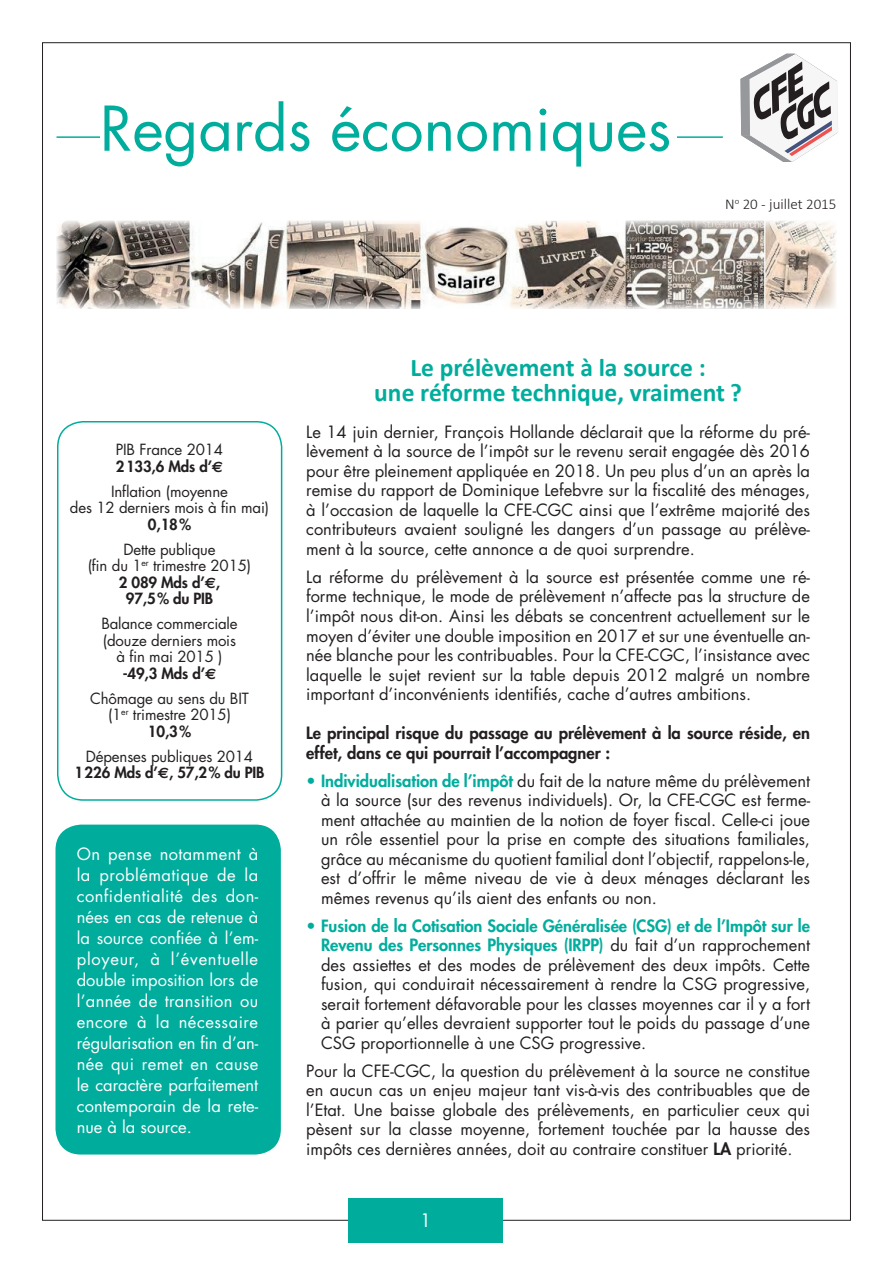
<style>
.page{position:relative;width:893px;height:1263px;background:#fff}
.page>*{position:absolute;margin:0;border:0;box-sizing:border-box;transform-origin:0 0}
.t1{font:60px "Futura";color:#00ad9d}
.t2{font:700 25.5px/25.5px "Calibri";color:#00ad9d;text-align:center}
.t3{font:18px "Futura";color:#fff}
.t4{font:16.5px/19.5px "Futura";color:#231f20;text-align:justify}
.t5{font:16.5px/21px "Futura";color:#fff;text-align:justify}
.t6{font:800 16.5px/19.5px "Futura";color:#231f20}
.t7{font:15px/16.5px "Futura";letter-spacing:-.01em;color:#231f20;text-align:center}
.t8{font:300 15px "Calibri";color:#231f20}
.t9{font:800 15px "Futura";color:#231f20}
.s1{font-weight:800}
.s2{font-family:"Euro Sans";font-weight:700}
.s3{color:#00ad9d}
.s4{font-weight:800;color:#00ad9d}
</style>
<div class="page">
<img style="left:57px;top:221px;width:779px;height:88px">
<div style="left:348px;top:1197px;width:155px;height:45px;background:#00ad9d"></div>
<hr style="left:57px;top:136px;width:666px;height:2px;background:#00ad9d">
<svg style="left:740px;top:54px;width:98px;height:108px"></svg>
<div style="left:100px;top:104px;width:577px;height:58px;background:#fff"></div>
<div style="left:57px;top:421px;width:225px;height:380px;border:2px solid #00ad9d;border-radius:26px"></div>
<div style="left:55px;top:824px;width:226px;height:330px;background:#00ad9d;border-radius:26px"></div>
<h1 class="t1" style="left:100px;top:87px;width:573px">Regards économiques</h1>
<p class="t8" style="left:725px;top:195px;width:113px">N<sup>o</sup> 20 - juillet 2015</p>
<p class="t7" style="left:116px;top:441px;width:109px;text-align:left">PIB France 2014<br><span class="s1">2133,6 Mds d’</span><span class="s2">€</span></p>
<p class="t7" style="left:70px;top:483px;width:201px">Inflation (moyenne<br>des 12 derniers mois à fin mai)</p>
<p class="t9" style="left:148px;top:514px;width:45px">0,18%</p>
<p class="t7" style="left:88px;top:541px;width:165px">Dette publique<br>(fin du 1<sup>er</sup> trimestre 2015)<br><span class="s1">2 089 Mds d’</span><span class="s2">€</span><span class="s1">,<br>97,5% du PIB</span></p>
<p class="t7" style="left:101px;top:615px;width:138px">Balance commerciale (douze derniers mois à fin mai 2015 ) <span class="s1">-49,3 Mds d’</span><span class="s2">€</span></p>
<p class="t7" style="left:90px;top:690px;width:160px">Chômage au sens du BIT (1<sup>er</sup> trimestre 2015)<br><span class="s1">10,3%</span></p>
<p class="t7" style="left:74px;top:748px;width:192px">Dépenses publiques 2014<br><span class="s1">1226 Mds d’</span><span class="s2">€</span><span class="s1">, 57,2% du PIB</span></p>
<p class="t5" style="left:77px;top:843px;width:183px">On pense notamment à la problématique de la confidentialité des don&shy;nées en cas de retenue à la source confiée à l’em&shy;ployeur, à l’éventuelle double imposition lors de l’année de transition ou encore à la nécessaire régularisation en fin d’an&shy;née qui remet en cause le caractère parfaitement contemporain de la rete&shy;nue à la source.</p>
<h2 class="t2" style="left:374px;top:355px;width:369px">Le prélèvement à la source :<br>une réforme technique, vraiment ?</h2>
<p class="t4" style="left:306px;top:422px;width:505px">Le 14 juin dernier, François Hollande déclarait que la réforme du pré&shy;lèvement à la source de l’impôt sur le revenu serait engagée dès 2016 pour être pleinement appliquée en 2018. Un peu plus d’un an après la remise du rapport de Dominique Lefebvre sur la fiscalité des ménages, à l’occasion de laquelle la CFE-CGC ainsi que l’extrême majorité des contributeurs avaient souligné les dangers d’un passage au prélève&shy;ment à la source, cette annonce a de quoi surprendre.</p>
<p class="t4" style="left:306px;top:567px;width:505px">La réforme du prélèvement à la source est présentée comme une ré&shy;forme technique, le mode de prélèvement n’affecte pas la structure de l’impôt nous dit-on. Ainsi les débats se concentrent actuellement sur le moyen d’éviter une double imposition en 2017 et sur une éventuelle an&shy;née blanche pour les contribuables. Pour la CFE-CGC, l’insistance avec laquelle le sujet revient sur la table depuis 2012 malgré un nombre important d’inconvénients identifiés, cache d’autres ambitions.</p>
<p class="t6" style="left:306px;top:723px;width:505px">Le principal risque du passage au prélèvement à la source réside, en effet, dans ce qui pourrait l’accompagner :</p>
<p class="t4" style="left:321px;top:770px;width:491px;text-indent:-15px"><span class="s3">•</span> <span class="s4">Individualisation de l’impôt</span> du fait de la nature même du prélèvement à la source (sur des revenus individuels). Or, la CFE-CGC est ferme&shy;ment attachée au maintien de la notion de foyer fiscal. Celle-ci joue un rôle essentiel pour la prise en compte des situations familiales, grâce au mécanisme du quotient familial dont l’objectif, rappelons-le, est d’offrir le même niveau de vie à deux ménages déclarant les mêmes revenus qu’ils aient des enfants ou non.</p>
<p class="t4" style="left:321px;top:915px;width:491px;text-indent:-15px"><span class="s3">•</span> <span class="s4">Fusion de la Cotisation Sociale Généralisée (CSG) et de l’Impôt sur le Revenu des Personnes Physiques (IRPP)</span> du fait d’un rapprochement des assiettes et des modes de prélèvement des deux impôts. Cette fusion, qui conduirait nécessairement à rendre la CSG progressive, serait fortement défavorable pour les classes moyennes car il y a fort à parier qu’elles devraient supporter tout le poids du passage d’une CSG proportionnelle à une CSG progressive.</p>
<p class="t4" style="left:306px;top:1060px;width:505px">Pour la CFE-CGC, la question du prélèvement à la source ne constitue en aucun cas un enjeu majeur tant vis-à-vis des contribuables que de l’Etat. Une baisse globale des prélèvements, en particulier ceux qui pèsent sur la classe moyenne, fortement touchée par la hausse des impôts ces dernières années, doit au contraire constituer <span class="s1">LA</span> priorité.</p>
<p class="t3" style="left:420px;top:1208px;width:13px">1</p>
</div>
